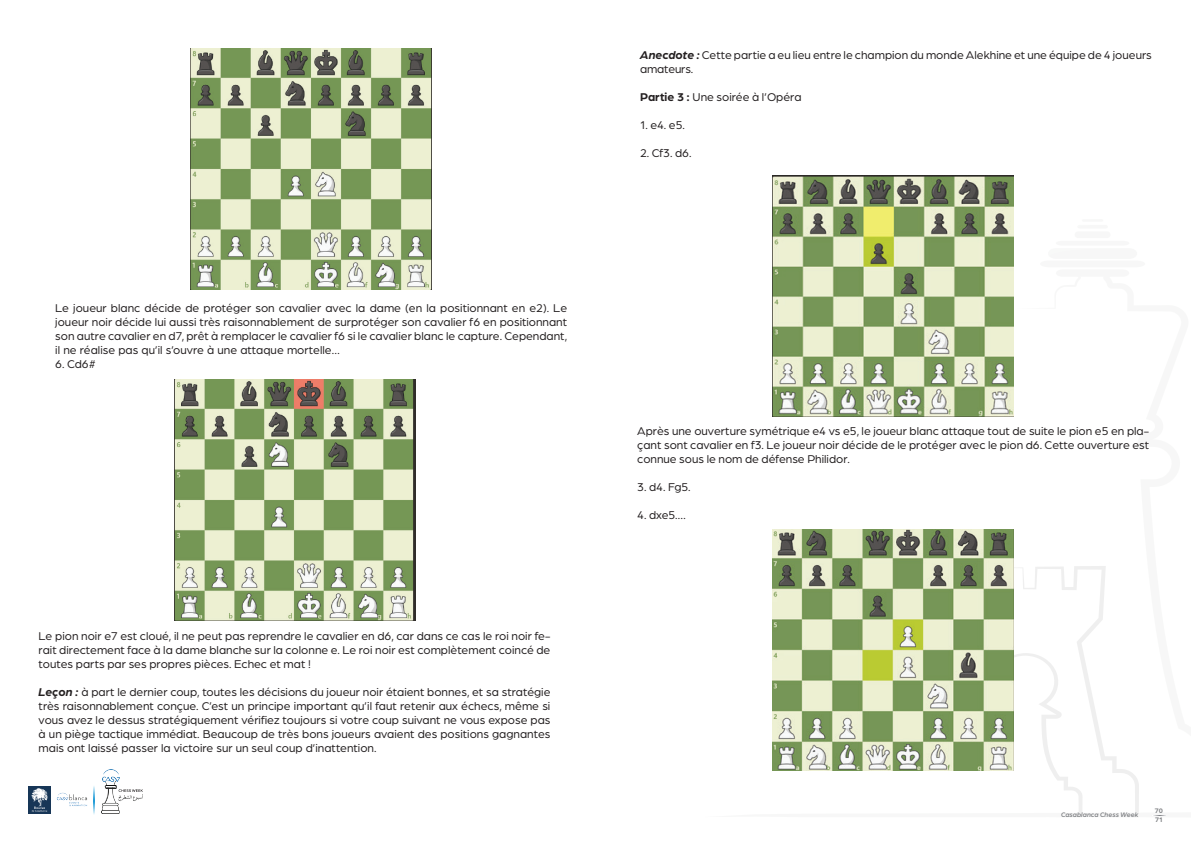
<style>
.page{position:relative;width:1191px;height:842px;background:#fff}
.page>*{position:absolute;margin:0;border:0;box-sizing:border-box;transform-origin:0 0}
.t1{font:12px/14px "Arboria";color:#231f20;text-align:justify}
.t2{font:italic 500 7px "Arboria";color:#808285}
.t3{font:700 7px/9.5px "Arboria";color:#808285}
.s1{font-weight:700;font-style:italic}
.s2{font-weight:700}
</style>
<div class="page">
<svg style="left:772px;top:271px;width:367px;height:542px"></svg>
<svg style="left:1040px;top:271px;width:99px;height:6px"></svg>
<img style="left:57px;top:792px;width:30px;height:15px">
<svg style="left:94px;top:786px;width:1px;height:28px"></svg>
<div style="left:28px;top:786px;width:22px;height:27px;background:#173657"></div>
<svg style="left:31px;top:788px;width:17px;height:24px"></svg>
<img style="left:101px;top:801px;width:19px;height:13px">
<img style="left:102px;top:810px;width:17px;height:4px">
<svg style="left:102px;top:771px;width:41px;height:30px"></svg>
<svg style="left:1153px;top:815px;width:13px;height:1px"></svg>
<img style="left:174px;top:380px;width:241px;height:241px">
<img style="left:772px;top:529px;width:241px;height:241px">
<img style="left:772px;top:175px;width:241px;height:241px">
<img style="left:191px;top:49px;width:241px;height:241px">
<p class="t1" style="left:55px;top:301px;width:513px">Le joueur blanc décide de protéger son cavalier avec la dame (en la positionnant en e2). Le joueur noir décide lui aussi très raisonnablement de surprotéger son cavalier f6 en positionnant son autre cavalier en d7, prêt à remplacer le cavalier f6 si le cavalier blanc le capture. Cependant, il ne réalise pas qu’il s’ouvre à une attaque mortelle…</p>
<p class="t1" style="left:55px;top:357px;width:42px">6. Cd6#</p>
<p class="t1" style="left:39px;top:628px;width:513px">Le pion noir e7 est cloué, il ne peut pas reprendre le cavalier en d6, car dans ce cas le roi noir fe&shy;rait directement face à la dame blanche sur la colonne e. Le roi noir est complètement coincé de toutes parts par ses propres pièces. Echec et mat !</p>
<p class="t1" style="left:39px;top:684px;width:513px"><span class="s1">Leçon :</span> à part le dernier coup, toutes les décisions du joueur noir étaient bonnes, et sa stratégie très raisonnablement conçue. C’est un principe important qu’il faut retenir aux échecs, même si vous avez le dessus stratégiquement vérifiez toujours si votre coup suivant ne vous expose pas à un piège tactique immédiat. Beaucoup de très bons joueurs avaient des positions gagnantes mais ont laissé passer la victoire sur un seul coup d’inattention.</p>
<p class="t1" style="left:640px;top:47px;width:513px"><span class="s1">Anecdote :</span> Cette partie a eu lieu entre le champion du monde Alekhine et une équipe de 4 joueurs amateurs.</p>
<p class="t1" style="left:640px;top:89px;width:163px"><span class="s2">Partie 3 :</span> Une soirée à l’Opéra</p>
<p class="t1" style="left:640px;top:117px;width:46px">1. e4. e5.</p>
<p class="t1" style="left:640px;top:145px;width:53px">2. Cf3. d6.</p>
<p class="t1" style="left:637px;top:424px;width:513px">Après une ouverture symétrique e4 vs e5, le joueur blanc attaque tout de suite le pion e5 en pla&shy;çant sont cavalier en f3. Le joueur noir décide de le protéger avec le pion d6. Cette ouverture est connue sous le nom de défense Philidor.</p>
<p class="t1" style="left:637px;top:480px;width:55px">3. d4. Fg5.</p>
<p class="t1" style="left:637px;top:508px;width:50px">4. dxe5.…</p>
<p class="t2" style="left:1061px;top:810px;width:79px">Casablanca Chess Week</p>
<p class="t3" style="left:1154px;top:805px;width:10px">70<br>71</p>
</div>
